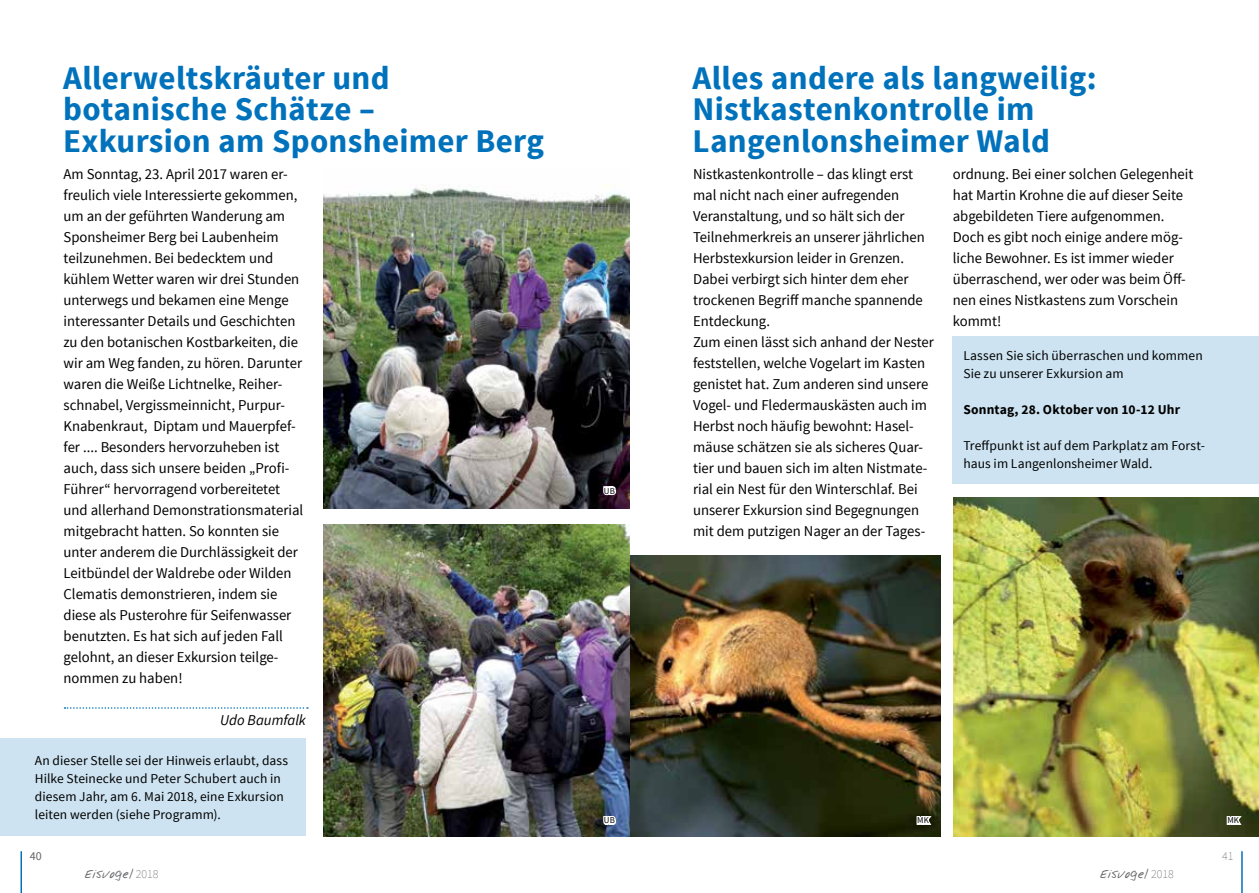
<style>
.page{position:relative;width:1259px;height:893px;background:#fff}
.page>*{position:absolute;margin:0;border:0;box-sizing:border-box;transform-origin:0 0}
.t1{font:700 33px/31.5px "Source Sans Pro";letter-spacing:.01em;color:#0072bc}
.t2{font:15px/21px "Source Sans Pro";color:#000}
.t3{font:italic 15px "Source Sans Pro";color:#000}
.t4{font:13.5px/18px "Source Sans Pro";letter-spacing:.005em;color:#000}
.t5{font:700 13.5px "Source Sans Pro";letter-spacing:.01em;color:#000}
.t6{font:12px "Nabu Note 4";color:#636466}
.t7{font:12px "Source Sans Pro";color:#636466}
.t8{font:200 12px "Source Sans Pro";color:#636466}
.t9{font:9px "Source Sans Pro";color:#000}
.s1{font-family:"Source Sans Pro";font-weight:200}
</style>
<div class="page">
<hr style="left:21px;top:851px;width:1px;height:42px;background:#0072bc">
<hr style="left:1241px;top:851px;width:1px;height:42px;background:#0072bc">
<svg style="left:65px;top:707px;width:243px;height:2px"></svg>
<img style="left:630px;top:555px;width:310px;height:281px">
<div style="left:0;top:738px;width:306px;height:98px;background:#cde3f1"></div>
<img style="left:323px;top:525px;width:306px;height:311px">
<img style="left:323px;top:185px;width:306px;height:323px">
<div style="left:952px;top:336px;width:307px;height:148px;background:#cde3f1"></div>
<img style="left:953px;top:498px;width:306px;height:338px">
<svg style="left:601px;top:484px;width:17px;height:14px"></svg>
<svg style="left:601px;top:814px;width:17px;height:13px"></svg>
<svg style="left:915px;top:801px;width:19px;height:36px"></svg>
<svg style="left:1225px;top:801px;width:19px;height:36px"></svg>
<h1 class="t1" style="left:63px;top:63px;width:482px">Allerweltskräuter und botanische Schätze –<br>Exkursion am Sponsheimer Berg</h1>
<p class="t2" style="left:64px;top:164px;width:241px">Am Sonntag, 23. April 2017 waren er&shy;freulich viele Interessierte gekommen, um an der geführten Wanderung am Sponsheimer Berg bei Laubenheim teilzunehmen. Bei bedecktem und kühlem Wetter waren wir drei Stunden unterwegs und bekamen eine Menge interessanter Details und Geschichten zu den botanischen Kostbarkeiten, die wir am Weg fanden, zu hören. Darunter waren die Weiße Lichtnelke, Reiher&shy;schnabel, Vergissmeinnicht, Purpur-Knabenkraut, Diptam und Mauerpfef&shy;fer .... Besonders hervorzuheben ist auch, dass sich unsere beiden „Profi-Führer“ hervorragend vorbereitetet und allerhand Demonstrationsmaterial mitgebracht hatten. So konnten sie unter anderem die Durchlässigkeit der Leitbündel der Waldrebe oder Wilden Clematis demonstrieren, indem sie diese als Pusterohre für Seifenwasser benutzten. Es hat sich auf jeden Fall gelohnt, an dieser Exkursion teilge&shy;nommen zu haben!</p>
<p class="t3" style="left:220px;top:711px;width:87px">Udo Baumfalk</p>
<p class="t4" style="left:35px;top:752px;width:255px">An dieser Stelle sei der Hinweis erlaubt, dass Hilke Steinecke und Peter Schubert auch in diesem Jahr, am 6. Mai 2018, eine Exkursion leiten werden (siehe Programm).</p>
<p class="t9" style="left:604px;top:485px;width:12px">UB</p>
<h1 class="t1" style="left:692px;top:63px;width:405px">Alles andere als langweilig:<br>Nistkastenkontrolle im<br>Langenlonsheimer Wald</h1>
<p class="t2" style="left:693px;top:164px;width:242px">Nistkastenkontrolle – das klingt erst mal nicht nach einer aufregenden Veranstaltung, und so hält sich der Teilnehmerkreis an unserer jährlichen Herbstexkursion leider in Grenzen.<br>Dabei verbirgt sich hinter dem eher trockenen Begriff manche spannende Entdeckung.<br>Zum einen lässt sich anhand der Nester feststellen, welche Vogelart im Kasten genistet hat. Zum anderen sind unsere Vogel- und Fledermauskästen auch im Herbst noch häufig bewohnt: Hasel&shy;mäuse schätzen sie als sicheres Quar&shy;tier und bauen sich im alten Nistmate&shy;rial ein Nest für den Winterschlaf. Bei unserer Exkursion sind Begegnungen mit dem putzigen Nager an der Tages-</p>
<p class="t2" style="left:952px;top:164px;width:242px">ordnung. Bei einer solchen Gelegenheit hat Martin Krohne die auf dieser Seite abgebildeten Tiere aufgenommen.<br>Doch es gibt noch einige andere mög&shy;liche Bewohner. Es ist immer wieder überraschend, wer oder was beim Öff&shy;nen eines Nistkastens zum Vorschein kommt!</p>
<p class="t4" style="left:963px;top:347px;width:241px">Lassen Sie sich überraschen und kommen<br>Sie zu unserer Exkursion am</p>
<p class="t5" style="left:963px;top:401px;width:218px">Sonntag, 28. Oktober von 10-12 Uhr</p>
<p class="t4" style="left:963px;top:437px;width:243px">Treffpunkt ist auf dem Parkplatz am Forst&shy;haus im Langenlonsheimer Wald.</p>
<p class="t9" style="left:604px;top:815px;width:12px">UB</p>
<p class="t9" style="left:917px;top:815px;width:13px">MK</p>
<p class="t9" style="left:1227px;top:815px;width:13px">MK</p>
<p class="t7" style="left:30px;top:849px;width:13px">40</p>
<p class="t8" style="left:1222px;top:849px;width:13px">41</p>
<p class="t6" style="left:85px;top:867px;width:75px">Eisvogel <span class="s1">2018</span></p>
<p class="t6" style="left:1100px;top:867px;width:75px">Eisvogel <span class="s1">2018</span></p>
</div>
